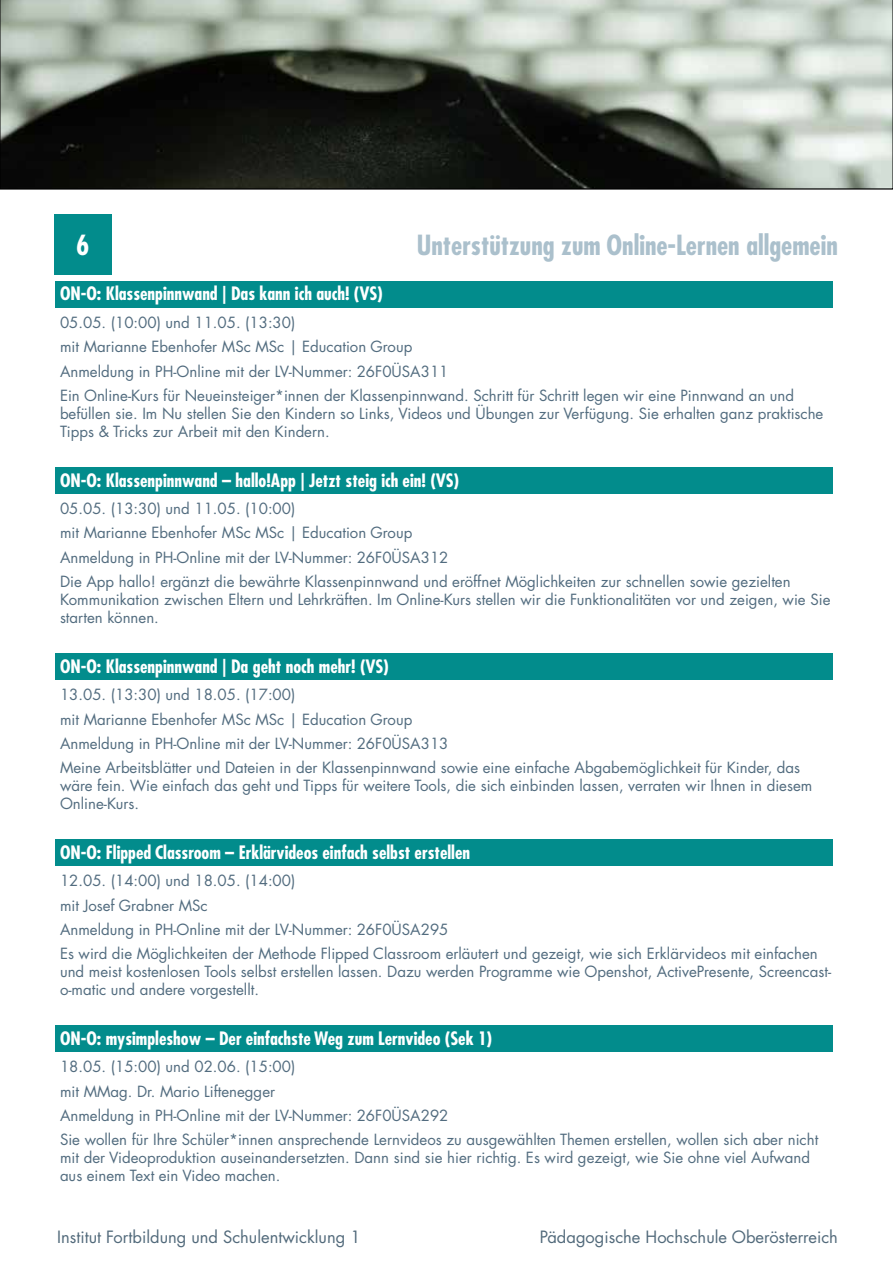
<style>
.page{position:relative;width:893px;height:1263px;background:#fff}
.page>*{position:absolute;margin:0;border:0;box-sizing:border-box;transform-origin:0 0}
.t1{font:700 condensed 27px "Futura LT Pro";color:#abc0cc}
.t2{font:700 condensed 27px "Futura LT Pro";color:#fff}
.t3{font:700 condensed 18px "Futura LT Pro";color:#fff}
.t4{font:16.5px "Futura LT Pro";color:#526a7b}
.t5{font:15px/24.3px "Futura LT Pro";color:#526c7f}
</style>
<div class="page">
<svg style="left:0;top:0;width:893px;height:189px"></svg>
<div style="left:54px;top:214px;width:58px;height:60px;background:#028c8c"></div>
<div style="left:56px;top:281px;width:777px;height:27px;background:#028c8c"></div>
<div style="left:56px;top:467px;width:777px;height:27px;background:#028c8c"></div>
<div style="left:56px;top:653px;width:777px;height:27px;background:#028c8c"></div>
<div style="left:56px;top:839px;width:777px;height:27px;background:#028c8c"></div>
<div style="left:56px;top:1025px;width:777px;height:27px;background:#028c8c"></div>
<h1 class="t2" style="left:76px;top:227px;width:15px">6</h1>
<h1 class="t1" style="left:417px;top:227px;width:423px">Unterstützung zum Online-Lernen allgemein</h1>
<p class="t3" style="left:60px;top:282px;width:324px">ON-O: Klassenpinnwand | Das kann ich auch! (VS)</p>
<p class="t5" style="left:60px;top:310px;width:736px">05.05. (10:00) und 11.05. (13:30)<br>mit Marianne Ebenhofer MSc MSc | Education Group<br>Anmeldung in PH-Online mit der LV-Nummer: 26F0ÜSA311<br>Ein Online-Kurs für Neueinsteiger*innen der Klassenpinnwand. Schritt für Schritt legen wir eine Pinnwand an und</p>
<p class="t5" style="left:60px;top:404px;width:765px;line-height:18px">befüllen sie. Im Nu stellen Sie den Kindern so Links, Videos und Übungen zur Verfügung. Sie erhalten ganz praktische<br>Tipps &amp; Tricks zur Arbeit mit den Kindern.</p>
<p class="t3" style="left:60px;top:468px;width:401px">ON-O: Klassenpinnwand – hallo!App | Jetzt steig ich ein! (VS)</p>
<p class="t5" style="left:60px;top:496px;width:732px">05.05. (13:30) und 11.05. (10:00)<br>mit Marianne Ebenhofer MSc MSc | Education Group<br>Anmeldung in PH-Online mit der LV-Nummer: 26F0ÜSA312<br>Die App hallo! ergänzt die bewährte Klassenpinnwand und eröffnet Möglichkeiten zur schnellen sowie gezielten</p>
<p class="t5" style="left:60px;top:590px;width:772px;line-height:18px">Kommunikation zwischen Eltern und Lehrkräften. Im Online-Kurs stellen wir die Funktionalitäten vor und zeigen, wie Sie starten können.</p>
<p class="t3" style="left:60px;top:654px;width:330px">ON-O: Klassenpinnwand | Da geht noch mehr! (VS)</p>
<p class="t5" style="left:60px;top:682px;width:742px">13.05. (13:30) und 18.05. (17:00)<br>mit Marianne Ebenhofer MSc MSc | Education Group<br>Anmeldung in PH-Online mit der LV-Nummer: 26F0ÜSA313<br>Meine Arbeitsblätter und Dateien in der Klassenpinnwand sowie eine einfache Abgabemöglichkeit für Kinder, das</p>
<p class="t5" style="left:60px;top:776px;width:754px;line-height:18px">wäre fein. Wie einfach das geht und Tipps für weitere Tools, die sich einbinden lassen, verraten wir Ihnen in diesem<br>Online-Kurs.</p>
<p class="t3" style="left:60px;top:840px;width:412px">ON-O: Flipped Classroom – Erklärvideos einfach selbst erstellen</p>
<p class="t5" style="left:60px;top:868px;width:759px">12.05. (14:00) und 18.05. (14:00)<br>mit Josef Grabner MSc<br>Anmeldung in PH-Online mit der LV-Nummer: 26F0ÜSA295<br>Es wird die Möglichkeiten der Methode Flipped Classroom erläutert und gezeigt, wie sich Erklärvideos mit einfachen</p>
<p class="t5" style="left:60px;top:963px;width:773px;line-height:18px">und meist kostenlosen Tools selbst erstellen lassen. Dazu werden Programme wie Openshot, ActivePresente, Screencast&shy;o-matic und andere vorgestellt.</p>
<p class="t3" style="left:60px;top:1026px;width:434px">ON-O: mysimpleshow – Der einfachste Weg zum Lernvideo (Sek 1)</p>
<p class="t5" style="left:60px;top:1054px;width:760px">18.05. (15:00) und 02.06. (15:00)<br>mit MMag. Dr. Mario Liftenegger<br>Anmeldung in PH-Online mit der LV-Nummer: 26F0ÜSA292<br>Sie wollen für Ihre Schüler*innen ansprechende Lernvideos zu ausgewählten Themen erstellen, wollen sich aber nicht</p>
<p class="t5" style="left:60px;top:1149px;width:752px;line-height:18px">mit der Videoproduktion auseinandersetzten. Dann sind sie hier richtig. Es wird gezeigt, wie Sie ohne viel Aufwand aus einem Text ein Video machen.</p>
<p class="t4" style="left:57px;top:1225px;width:305px">Institut Fortbildung und Schulentwicklung 1</p>
<p class="t4" style="left:540px;top:1225px;width:300px">Pädagogische Hochschule Oberösterreich</p>
</div>
